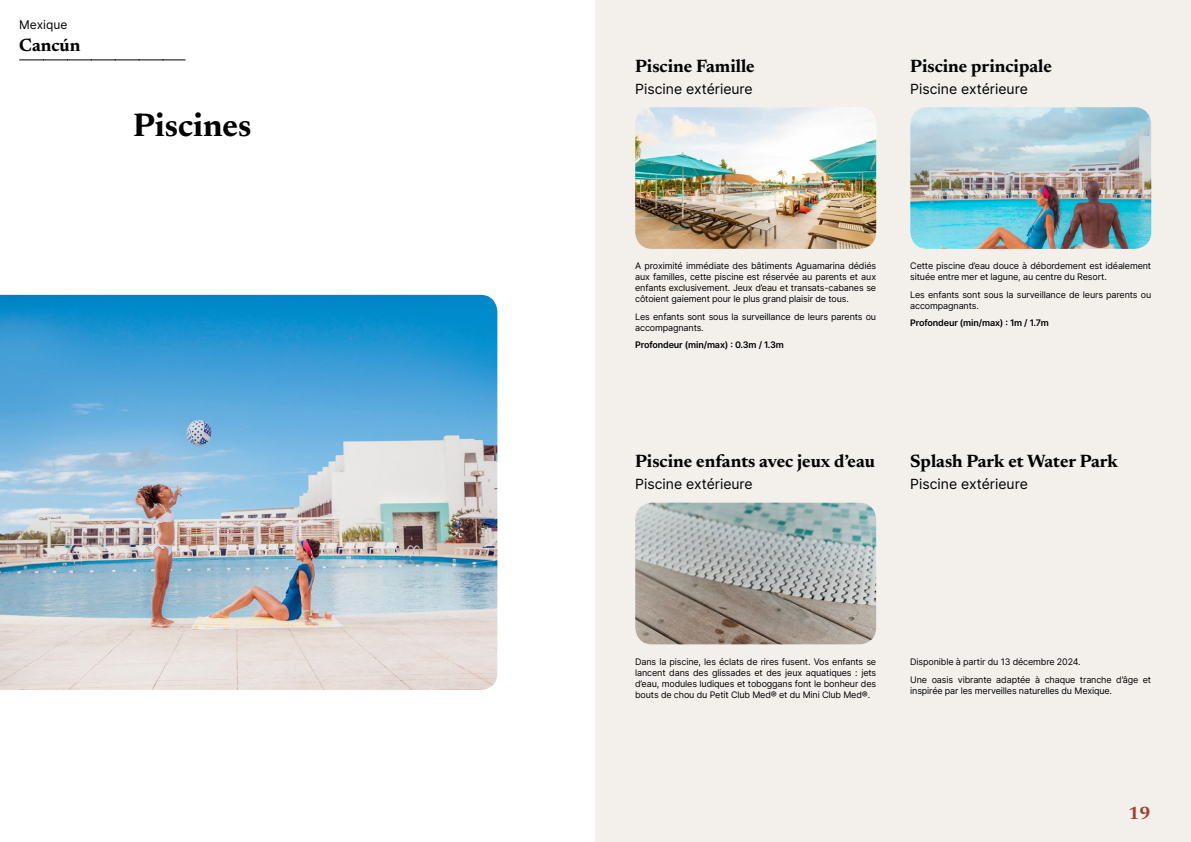
<style>
.page{position:relative;width:1191px;height:842px;background:#fff}
.page>*{position:absolute;margin:0;border:0;box-sizing:border-box;transform-origin:0 0}
.t1{font:700 33px "Newsreader 24 pt";color:#000}
.t2{font:700 18px "Newsreader 24 pt";color:#000}
.t3{font:700 18px "Newsreader 24 pt";color:#9d432c}
.t4{font:14px "Inter";color:#000}
.t5{font:12px "Inter";color:#000}
.t6{font:9px/11px "Inter";letter-spacing:-.015em;color:#000}
.t7{font:600 9px "Inter";letter-spacing:-.015em;color:#000}
</style>
<div class="page">
<div style="left:595px;top:0;width:596px;height:842px;background:#f3f0ec"></div>
<img style="left:0;top:295px;width:497px;height:395px">
<img style="left:635px;top:107px;width:241px;height:142px">
<img style="left:635px;top:503px;width:241px;height:141px">
<img style="left:910px;top:107px;width:241px;height:142px">
<svg style="left:20px;top:60px;width:165px;height:1px"></svg>
<h3 class="t5" style="left:19px;top:15px;width:50px">Mexique</h3>
<h2 class="t2" style="left:19px;top:32px;width:63px">Cancún</h2>
<h1 class="t1" style="left:133px;top:101px;width:120px">Piscines</h1>
<h2 class="t2" style="left:635px;top:53px;width:121px">Piscine Famille</h2>
<h3 class="t4" style="left:635px;top:78px;width:119px">Piscine extérieure</h3>
<h2 class="t2" style="left:910px;top:53px;width:143px">Piscine principale</h2>
<h3 class="t4" style="left:910px;top:78px;width:119px">Piscine extérieure</h3>
<p class="t6" style="left:635px;top:260px;width:242px;text-align:justify">A proximité immédiate des bâtiments Aguamarina dédiés aux familles, cette piscine est réservée au parents et aux enfants exclusivement. Jeux d’eau et transats-cabanes se côtoient gaiement pour le plus grand plaisir de tous.</p>
<p class="t6" style="left:635px;top:311px;width:242px">Les enfants sont sous la surveillance de leurs parents ou accompagnants.</p>
<p class="t7" style="left:635px;top:339px;width:150px">Profondeur (min/max) : 0.3m / 1.3m</p>
<p class="t6" style="left:910px;top:260px;width:242px">Cette piscine d’eau douce à débordement est idéalement située entre mer et lagune, au centre du Resort.</p>
<p class="t6" style="left:910px;top:289px;width:242px">Les enfants sont sous la surveillance de leurs parents ou accompagnants.</p>
<p class="t7" style="left:910px;top:317px;width:140px">Profondeur (min/max) : 1m / 1.7m</p>
<h2 class="t2" style="left:635px;top:448px;width:241px">Piscine enfants avec jeux d’eau</h2>
<h3 class="t4" style="left:635px;top:474px;width:119px">Piscine extérieure</h3>
<h2 class="t2" style="left:910px;top:448px;width:209px">Splash Park et Water Park</h2>
<h3 class="t4" style="left:910px;top:474px;width:119px">Piscine extérieure</h3>
<p class="t6" style="left:635px;top:656px;width:242px;text-align:justify">Dans la piscine, les éclats de rires fusent. Vos enfants se lancent dans des glissades et des jeux aquatiques : jets d’eau, modules ludiques et toboggans font le bonheur des bouts de chou du Petit Club Med® et du Mini Club Med®.</p>
<p class="t6" style="left:910px;top:652px;width:242px;line-height:18.1px">Disponible à partir du 13 décembre 2024.<br>Une oasis vibrante adaptée à chaque tranche d’âge et</p>
<p class="t6" style="left:910px;top:685px;width:203px">inspirée par les merveilles naturelles du Mexique.</p>
<h2 class="t3" style="left:1128px;top:800px;width:24px">19</h2>
</div>
